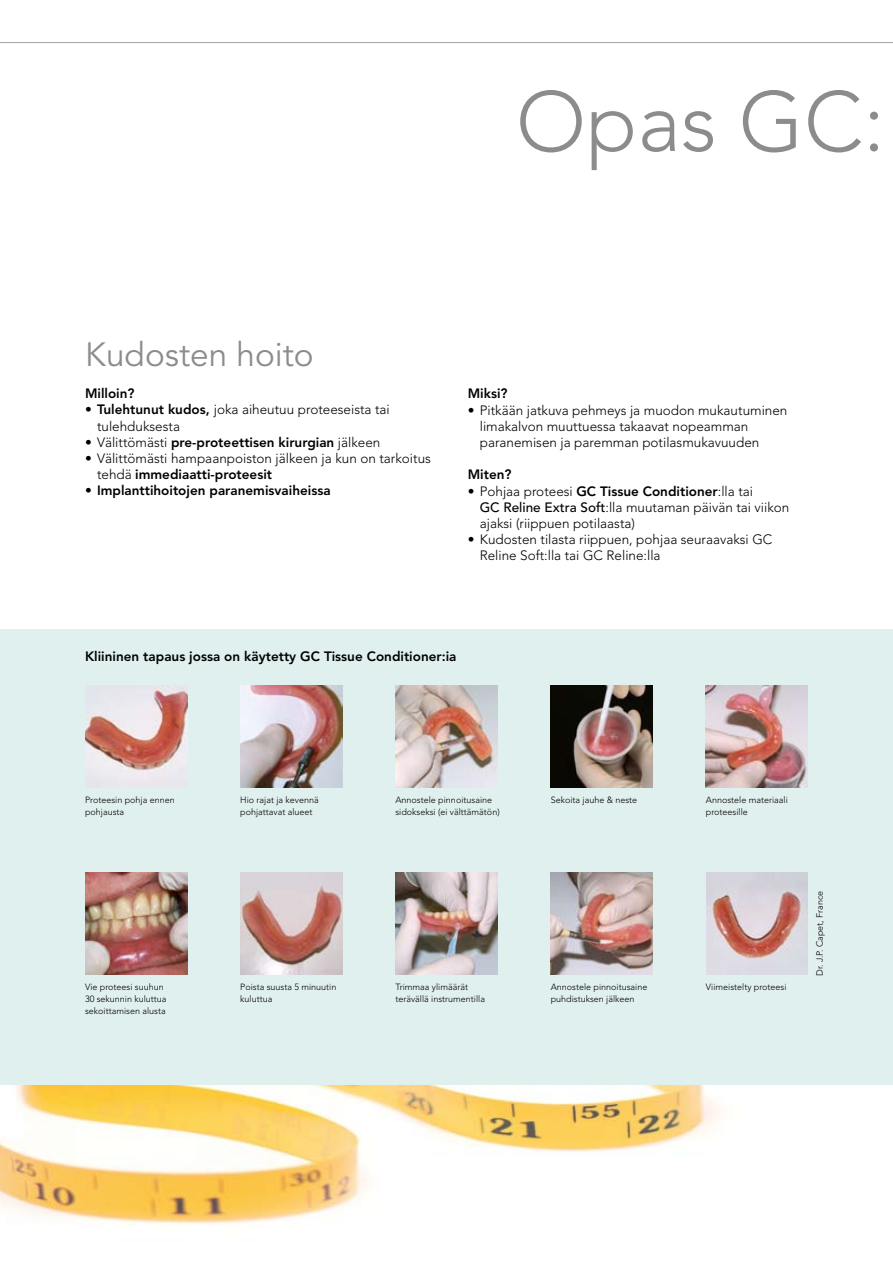
<style>
.page{position:relative;width:893px;height:1263px;background:#fff}
.page>*{position:absolute;margin:0;border:0;box-sizing:border-box;transform-origin:0 0}
.t1{font:300 84px "Avenir";color:#8c8c8c}
.t2{font:33.3px "Avenir";color:#8c8c8c}
.t3{font:300 13.5px/16.2px "Avenir";color:#000}
.t4{font:800 13.5px "Avenir";color:#000}
.t5{font:300 9px/12px "Avenir";color:#000}
.s1{font-weight:800}
.s2{font-weight:300}
.s3{font-weight:500}
</style>
<div class="page">
<img style="left:0;top:1084px;width:761px;height:141px">
<div style="left:0;top:629px;width:893px;height:455px;background:#e0f0ee"></div>
<hr style="left:0;top:42px;width:893px;height:1px;background:#a7a7a8">
<img style="left:85px;top:685px;width:102px;height:102px">
<img style="left:240px;top:685px;width:102px;height:102px">
<img style="left:395px;top:685px;width:102px;height:102px">
<img style="left:551px;top:685px;width:102px;height:102px">
<img style="left:706px;top:685px;width:102px;height:102px">
<img style="left:85px;top:872px;width:102px;height:102px">
<img style="left:240px;top:872px;width:102px;height:102px">
<img style="left:395px;top:872px;width:102px;height:102px">
<img style="left:551px;top:872px;width:102px;height:102px">
<img style="left:706px;top:873px;width:102px;height:101px">
<h1 class="t1" style="left:516px;top:73px;width:370px">Opas GC:</h1>
<h2 class="t2" style="left:85px;top:335px;width:230px">Kudosten hoito</h2>
<p class="t4" style="left:85px;top:385px;width:51px">Milloin?</p>
<p class="t3" style="left:97px;top:402px;width:294px;text-indent:-12px"><span class="s1">• Tulehtunut kudos,</span> joka aiheutuu proteeseista tai tulehduksesta</p>
<p class="t4" style="left:85px;top:434px;width:297px"><span class="s2">• Välittömästi</span> pre-proteettisen kirurgian <span class="s2">jälkeen</span></p>
<p class="t3" style="left:97px;top:450px;width:335px;text-indent:-12px">• Välittömästi hampaanpoiston jälkeen ja kun on tarkoitus tehdä <span class="s1">immediaatti-proteesit</span></p>
<p class="t4" style="left:85px;top:483px;width:247px"><span class="s2">•</span> Implanttihoitojen paranemisvaiheissa</p>
<p class="t4" style="left:468px;top:386px;width:41px">Miksi?</p>
<p class="t3" style="left:480px;top:402px;width:309px;text-indent:-12px">• Pitkään jatkuva pehmeys ja muodon mukautuminen limakalvon muuttuessa takaavat nopeamman paranemisen ja paremman potilasmukavuuden</p>
<p class="t4" style="left:468px;top:467px;width:45px">Miten?</p>
<p class="t3" style="left:480px;top:483px;width:311px;text-indent:-12px">• Pohjaa proteesi <span class="s1">GC Tissue Conditioner</span>:lla tai<br><span class="s3">GC Reline Extra Soft</span>:lla muutaman päivän tai viikon ajaksi (riippuen potilaasta)</p>
<p class="t3" style="left:480px;top:531px;width:294px;text-indent:-12px">• Kudosten tilasta riippuen, pohjaa seuraavaksi GC<br>Reline Soft:lla tai GC Reline:lla</p>
<p class="t4" style="left:85px;top:648px;width:373px">Kliininen tapaus jossa on käytetty GC Tissue Conditioner:ia</p>
<p class="t5" style="left:85px;top:794px;width:91px">Proteesin pohja ennen pohjausta</p>
<p class="t5" style="left:240px;top:794px;width:80px">Hio rajat ja kevennä pohjattavat alueet</p>
<p class="t5" style="left:395px;top:794px;width:106px">Annostele pinnoitusaine sidokseksi (ei välttämätön)</p>
<p class="t5" style="left:551px;top:794px;width:88px">Sekoita jauhe &amp; neste</p>
<p class="t5" style="left:706px;top:794px;width:84px">Annostele materiaali proteesille</p>
<p class="t5" style="left:85px;top:981px;width:83px">Vie proteesi suuhun<br>30 sekunnin kuluttua sekoittamisen alusta</p>
<p class="t5" style="left:240px;top:981px;width:98px">Poista suusta 5 minuutin kuluttua</p>
<p class="t5" style="left:395px;top:981px;width:91px">Trimmaa ylimäärät terävällä instrumentilla</p>
<p class="t5" style="left:551px;top:981px;width:98px">Annostele pinnoitusaine puhdistuksen jälkeen</p>
<p class="t5" style="left:706px;top:981px;width:82px">Viimeistelty proteesi</p>
<p class="t5" style="left:814px;top:976px;width:86px;rotate:-90deg">Dr. J.P. Capet, France</p>
</div>
